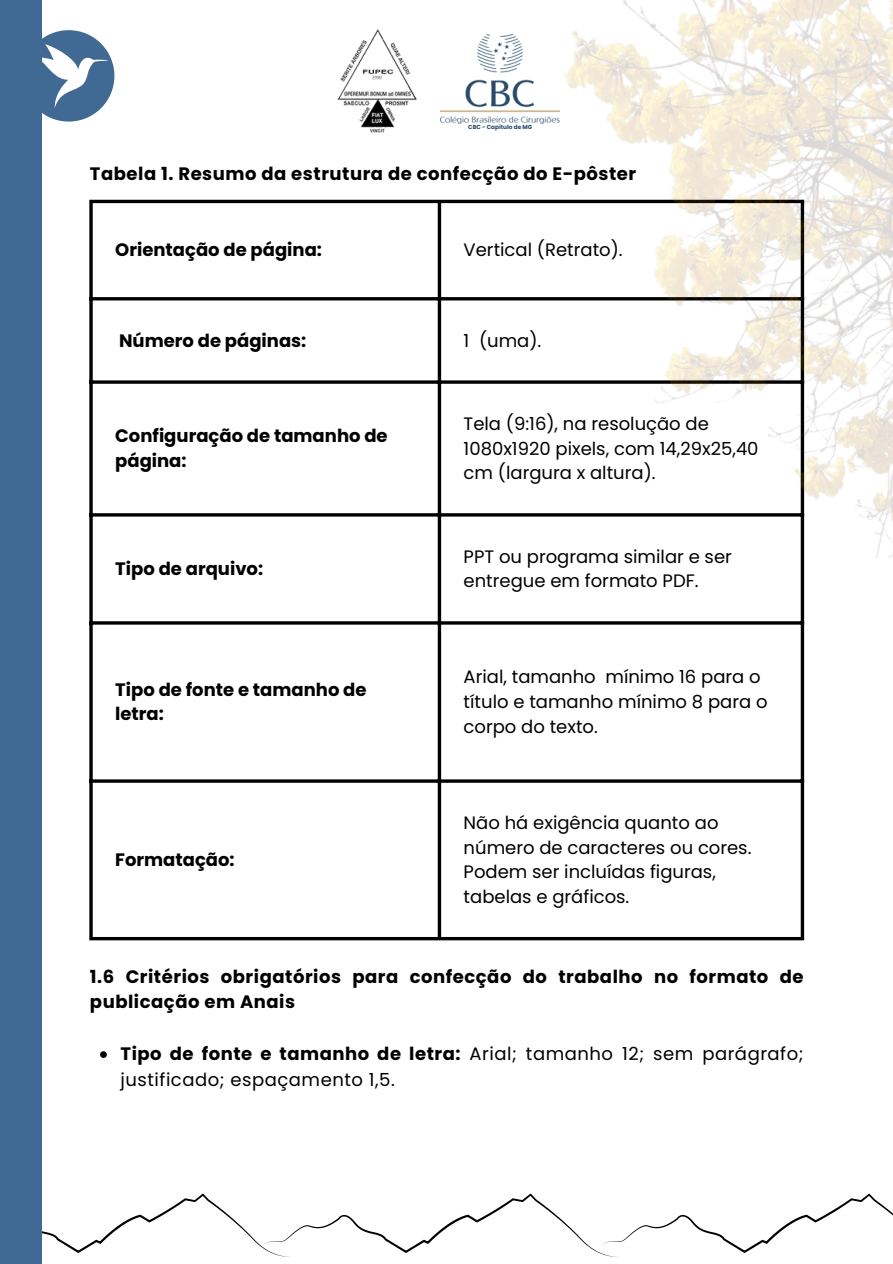
<style>
.page{position:relative;width:893px;height:1264px;background:#fff}
.page>*{position:absolute;margin:0;border:0;box-sizing:border-box;transform-origin:0 0}
.t1{font:18px/24.8px "Poppins";color:#000}
.t2{font:700 18px/25.8px "Poppins";letter-spacing:.03em;color:#000}
.t3{font:700 18px/24.8px "Poppins";color:#000}
.t4{font:18px/25.8px "Poppins";letter-spacing:.03em;color:#000}
.t5{font:700 5.85px "Poppins";color:#294967}
.s1{font-weight:700}
</style>
<div class="page">
<svg style="left:42px;top:1193px;width:850px;height:63px"></svg>
<svg style="left:42px;top:30px;width:72px;height:92px;fill:#406a93"></svg>
<svg style="left:42px;top:44px;width:66px;height:64px"></svg>
<div style="left:0;top:0;width:42px;height:1263px;background:#406a93"></div>
<img style="left:337px;top:29px;width:80px;height:104px">
<svg style="left:100px;top:1051px;width:7px;height:6px"></svg>
<svg style="left:89px;top:203px;width:4px;height:734px;background:#272727"></svg>
<svg style="left:437px;top:557px;width:4px;height:380px"></svg>
<svg style="left:800px;top:557px;width:4px;height:380px"></svg>
<hr style="left:89px;top:200px;width:715px;height:3px;background:#000">
<hr style="left:89px;top:297px;width:715px;height:3px;background:#000">
<svg style="left:89px;top:380px;width:332px;height:4px"></svg>
<hr style="left:89px;top:513px;width:715px;height:3px;background:#000">
<hr style="left:89px;top:621px;width:715px;height:3px;background:#000">
<hr style="left:89px;top:779px;width:715px;height:3px;background:#000">
<hr style="left:89px;top:937px;width:715px;height:3px;background:#000">
<img style="left:421px;top:0;width:471px;height:557px">
<p class="t5" style="left:468px;top:123px;width:65px">CBC - Capítulo de MG</p>
<p class="t2" style="left:90px;top:161px;width:547px">Tabela 1. Resumo da estrutura de confecção do E-pôster</p>
<p class="t3" style="left:115px;top:237px;width:208px">Orientação de página:</p>
<p class="t1" style="left:463px;top:237px;width:160px">Vertical (Retrato).</p>
<p class="t3" style="left:119px;top:328px;width:189px">Número de páginas:</p>
<p class="t1" style="left:463px;top:328px;width:79px">1 (uma).</p>
<p class="t3" style="left:115px;top:423px;width:274px">Configuração de tamanho de página:</p>
<p class="t1" style="left:463px;top:411px;width:296px">Tela (9:16), na resolução de<br>1080x1920 pixels, com 14,29x25,40 cm (largura x altura).</p>
<p class="t3" style="left:115px;top:556px;width:149px">Tipo de arquivo:</p>
<p class="t1" style="left:463px;top:544px;width:270px">PPT ou programa similar e ser entregue em formato PDF.</p>
<p class="t3" style="left:115px;top:677px;width:253px">Tipo de fonte e tamanho de letra:</p>
<p class="t3" style="left:115px;top:847px;width:121px">Formatação:</p>
<p class="t1" style="left:463px;top:664px;width:305px">Arial, tamanho mínimo 16 para o título e tamanho mínimo 8 para o corpo do texto.</p>
<p class="t1" style="left:463px;top:810px;width:289px">Não há exigência quanto ao número de caracteres ou cores.<br>Podem ser incluídas figuras, tabelas e gráficos.</p>
<p class="t2" style="left:90px;top:963px;width:715px">1.6 Critérios obrigatórios para confecção do trabalho no formato de publicação em Anais</p>
<p class="t4" style="left:121px;top:1041px;width:684px"><span class="s1">Tipo de fonte e tamanho de letra:</span> Arial; tamanho 12; sem parágrafo; justificado; espaçamento 1,5.</p>
</div>
